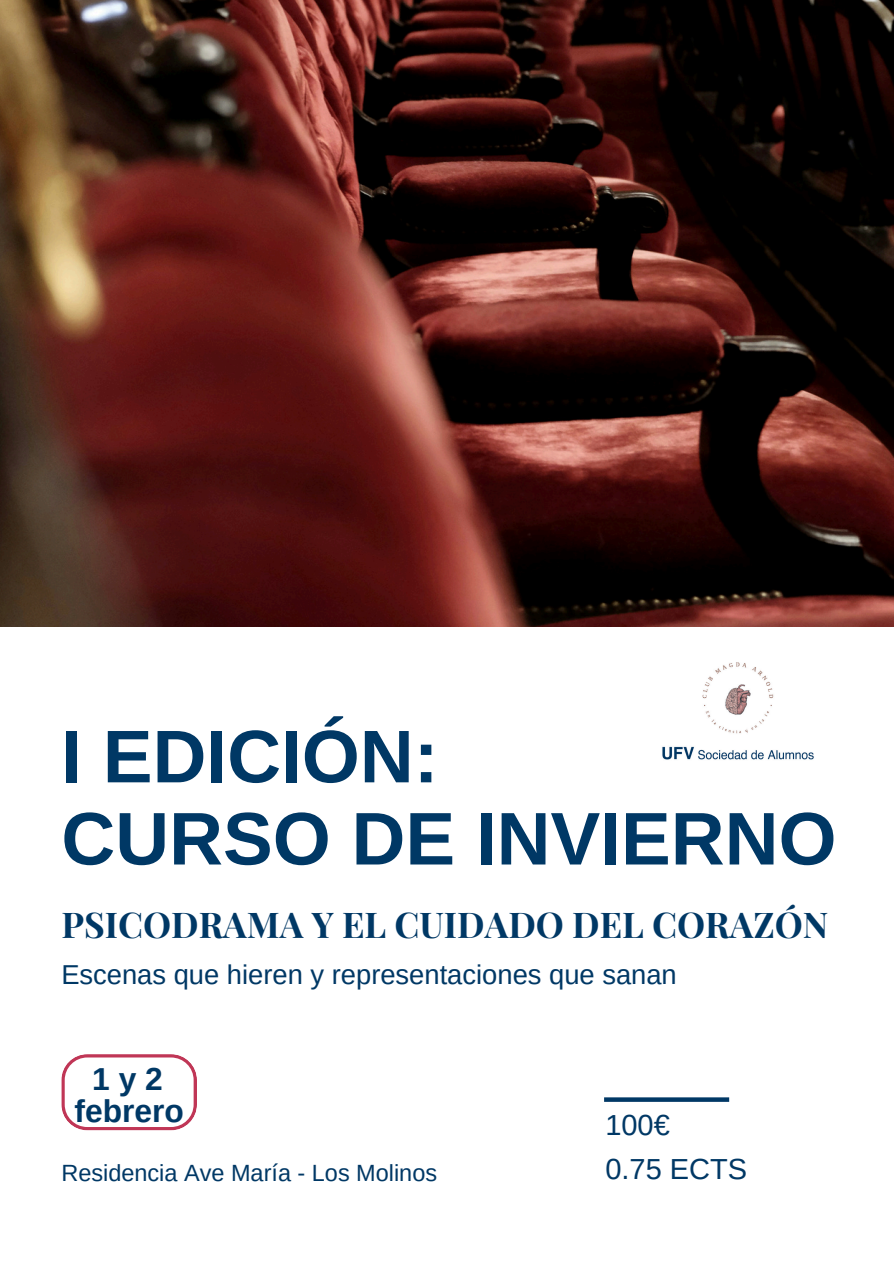
<style>
.page{position:relative;width:894px;height:1264px;background:#fff}
.page>*{position:absolute;margin:0;border:0;box-sizing:border-box;transform-origin:0 0}
.t1{font:700 74.55px/82.2px "Arimo";color:#003865}
.t2{font:700 35.4px "Playfair Display";color:#003865}
.t3{font:700 31.8px "Arimo";color:#003865}
.t4{font:28.95px "Arimo";color:#003865}
.t5{font:27.3px "Arimo";color:#003865}
.t6{font:23.4px "Arimo";color:#003865}
</style>
<div class="page">
<img style="left:0;top:0;width:893px;height:627px">
<img style="left:662px;top:662px;width:152px;height:98px">
<svg style="left:61px;top:1054px;width:135px;height:76px"></svg>
<svg style="left:604px;top:1097px;width:125px;height:4px"></svg>
<p class="t1" style="left:61px;top:715px;width:776px">I EDICIÓN:<br>CURSO DE INVIERNO</p>
<h2 class="t2" style="left:61px;top:899px;width:768px">PSICODRAMA Y EL CUIDADO DEL CORAZÓN</h2>
<h6 class="t5" style="left:61px;top:958px;width:616px">Escenas que hieren y representaciones que sanan</h6>
<p class="t3" style="left:92px;top:1061px;width:72px">1y2</p>
<h1 class="t3" style="left:74px;top:1093px;width:111px">febrero</h1>
<h4 class="t6" style="left:61px;top:1159px;width:377px">Residencia Ave María - Los Molinos</h4>
<h4 class="t4" style="left:605px;top:1109px;width:66px">100€</h4>
<p class="t4" style="left:605px;top:1152px;width:143px">0.75 ECTS</p>
</div>
